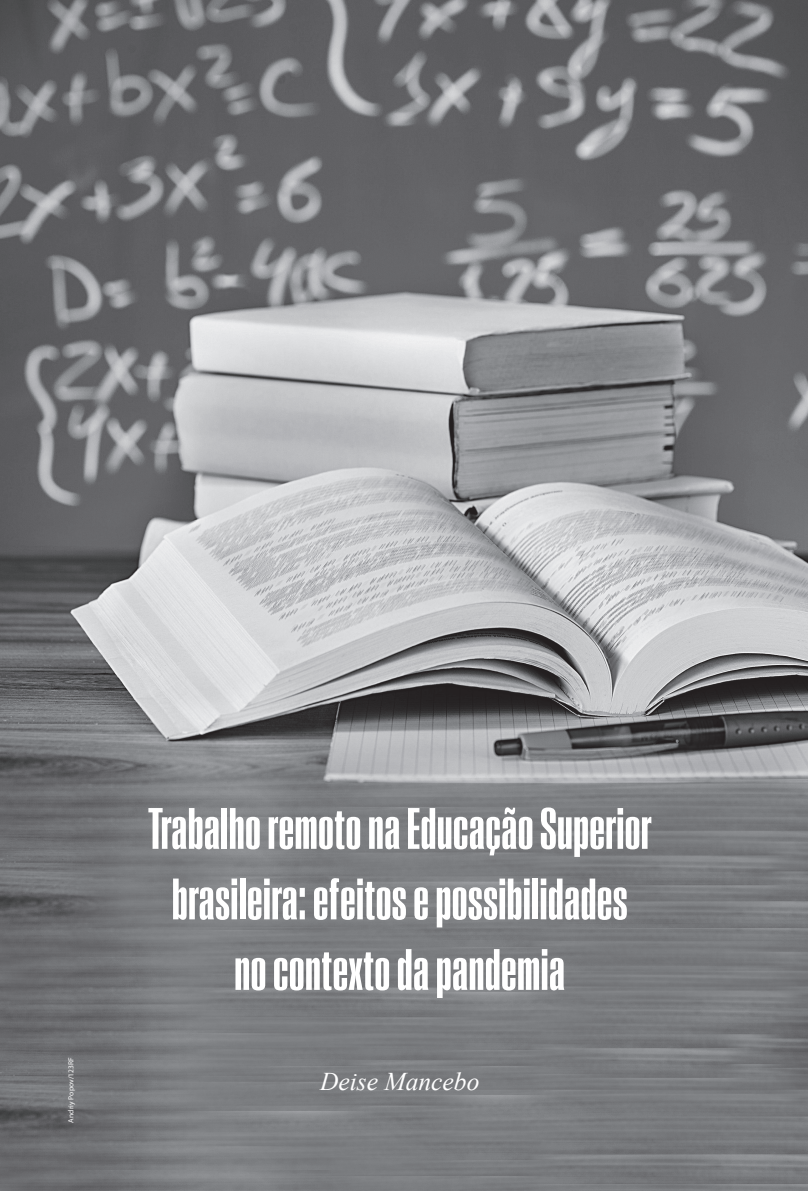
<style>
.page{position:relative;width:808px;height:1191px;background:#fff}
.page>*{position:absolute;margin:0;border:0;box-sizing:border-box;transform-origin:0 0}
.t1{font:300 60px/70.5px "Smart Sans Std";color:#fff;text-align:center}
.t2{font:italic 25.5px "Times New Roman";color:#fff}
.t3{font:7.5px "Myriad Pro";letter-spacing:.015em;color:#fff}
</style>
<div class="page">
<img style="left:0;top:0;width:808px;height:1191px">
<p class="t3" style="left:67px;top:1122px;width:67px;rotate:-90deg">Andriy Popov/123RF</p>
<p class="t1" style="left:148px;top:795px;width:505px">Trabalho remoto na Educação Superior brasileira: efeitos e possibilidades<br>no contexto da pandemia</p>
<p class="t2" style="left:320px;top:1064px;width:161px">Deise Mancebo</p>
</div>
